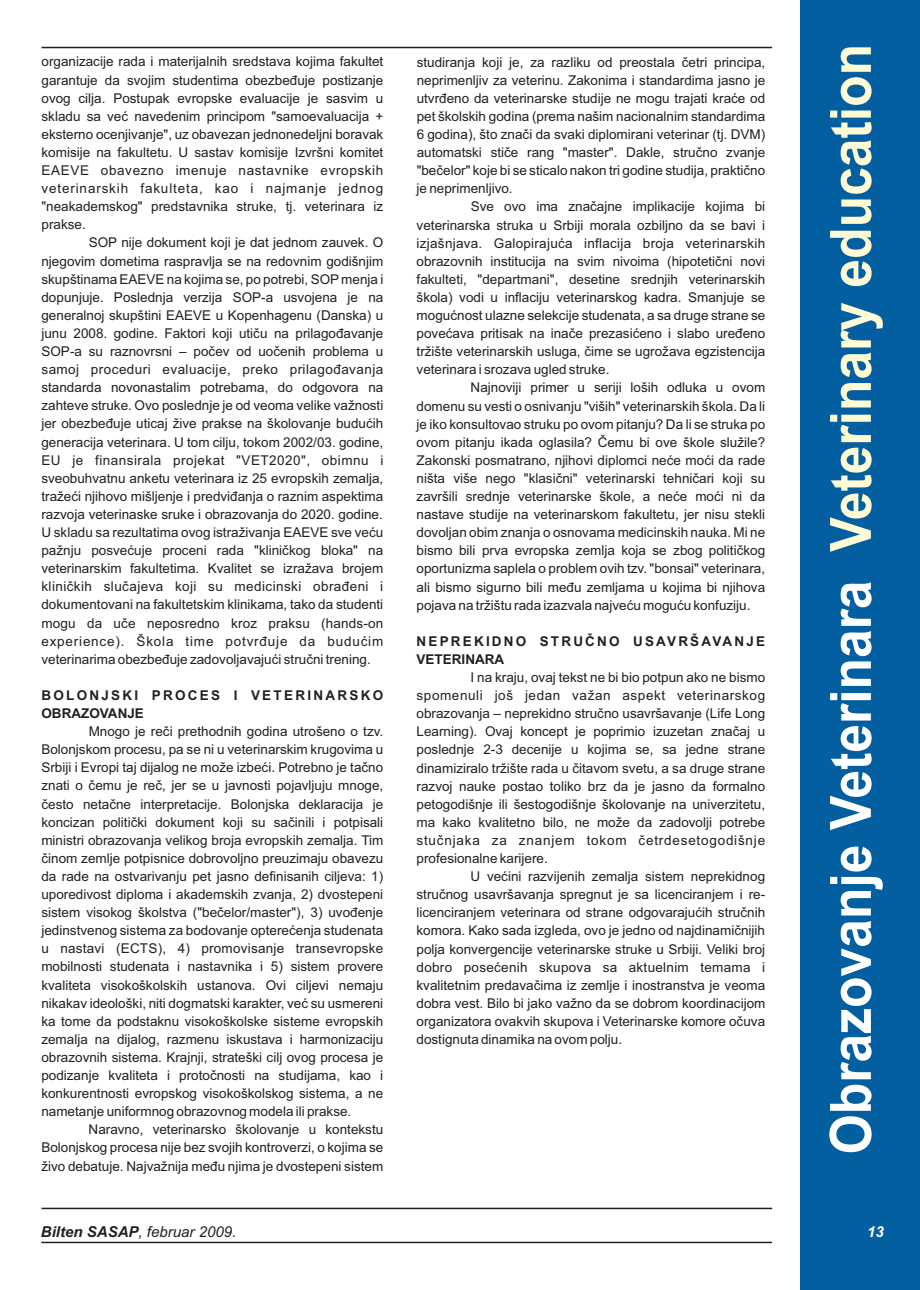
<style>
.page{position:relative;width:920px;height:1290px;background:#fff}
.page>*{position:absolute;margin:0;border:0;box-sizing:border-box;transform-origin:0 0}
.t1{font:700 57px "Arial";color:#fff;scale:.91 1}
.t2{font:italic 15px "Arial";color:#231f20}
.t3{font:italic 700 15px "Arial";color:#fff}
.t4{font:13.5px/18.1px "Arial";color:#231f20;text-align:justify}
.t5{font:700 13.5px/18.1px "Arial";letter-spacing:.16em;color:#231f20}
.s1{color:#fffcd5}
.s2{font-weight:700}
</style>
<div class="page">
<div style="left:800px;top:0;width:120px;height:1290px;background:#045fa1"></div>
<hr style="left:42px;top:47px;width:730px;height:1px;background:#231f20">
<hr style="left:41px;top:1208px;width:731px;height:1px;background:#231f20">
<hr style="left:41px;top:1242px;width:731px;height:1px;background:#231f20">
<p class="t4" style="left:41px;top:54px;width:343px">organizacije rada i materijalnih sredstava kojima fakultet garantuje da svojim studentima obezbeđuje postizanje ovog cilja. Postupak evropske evaluacije je sasvim u skladu sa već navedenim principom "samoevaluacija + eksterno ocenjivanje", uz obavezan jednonedeljni boravak komisije na fakultetu. U sastav komisije Izvršni komitet EAEVE obavezno imenuje nastavnike evropskih veterinarskih fakulteta, kao i najmanje jednog "neakademskog" predstavnika struke, tj. veterinara iz prakse.</p>
<p class="t4" style="left:41px;top:235px;width:343px;text-indent:47px">SOP nije dokument koji je dat jednom zauvek. O njegovim dometima raspravlja se na redovnim godišnjim skupštinama EAEVE na kojima se, po potrebi, SOP menja i dopunjuje. Poslednja verzija SOP-a usvojena je na generalnoj skupštini EAEVE u Kopenhagenu (Danska) u junu 2008. godine. Faktori koji utiču na prilagođavanje SOP-a su raznovrsni – počev od uočenih problema u samoj proceduri evaluacije, preko prilagođavanja standarda novonastalim potrebama, do odgovora na zahteve struke. Ovo poslednje je od veoma velike važnosti jer obezbeđuje uticaj žive prakse na školovanje budućih generacija veterinara. U tom cilju, tokom 2002/03. godine, EU je finansirala projekat "VET2020", obimnu i sveobuhvatnu anketu veterinara iz 25 evropskih zemalja, tražeći njihovo mišljenje i predviđanja o raznim aspektima razvoja veterinaske sruke i obrazovanja do 2020. godine.<br>U skladu sa rezultatima ovog istraživanja EAEVE sve veću pažnju posvećuje proceni rada "kliničkog bloka" na veterinarskim fakultetima. Kvalitet se izražava brojem kliničkih slučajeva koji su medicinski obrađeni i dokumentovani na fakultetskim klinikama, tako da studenti mogu da uče neposredno kroz praksu (hands-on experience). Škola time potvrđuje da budućim veterinarima obezbeđuje zadovoljavajući stručni trening.</p>
<p class="t5" style="left:41px;top:687px;width:343px">BOLONJSKI PROCES I VETERINARSKO<br>OBRAZOVANJE</p>
<p class="t4" style="left:41px;top:724px;width:343px;text-indent:47px">Mnogo je reči prethodnih godina utrošeno o tzv.<br>Bolonjskom procesu, pa se ni u veterinarskim krugovima u Srbiji i Evropi taj dijalog ne može izbeći. Potrebno je tačno znati o čemu je reč, jer se u javnosti pojavljuju mnoge, često netačne interpretacije. Bolonjska deklaracija je koncizan politički dokument koji su sačinili i potpisali ministri obrazovanja velikog broja evropskih zemalja. Tim činom zemlje potpisnice dobrovoljno preuzimaju obavezu da rade na ostvarivanju pet jasno definisanih ciljeva: 1) uporedivost diploma i akademskih zvanja, 2) dvostepeni sistem visokog školstva ("bečelor/master"), 3) uvođenje jedinstvenog sistema za bodovanje opterećenja studenata u nastavi (ECTS), 4) promovisanje transevropske mobilnosti studenata i nastavnika i 5) sistem provere kvaliteta visokoškolskih ustanova. Ovi ciljevi nemaju nikakav ideološki, niti dogmatski karakter, već su usmereni ka tome da podstaknu visokoškolske sisteme evropskih zemalja na dijalog, razmenu iskustava i harmonizaciju obrazovnih sistema. Krajnji, strateški cilj ovog procesa je podizanje kvaliteta i protočnosti na studijama, kao i konkurentnosti evropskog visokoškolskog sistema, a ne nametanje uniformnog obrazovnog modela ili prakse.</p>
<p class="t4" style="left:41px;top:1122px;width:343px;text-indent:47px">Naravno, veterinarsko školovanje u kontekstu Bolonjskog procesa nije bez svojih kontroverzi, o kojima se živo debatuje. Najvažnija među njima je dvostepeni sistem</p>
<p class="t4" style="left:417px;top:54px;width:350px">studiranja koji je, za razliku od preostala četri principa, neprimenljiv za veterinu. Zakonima i standardima jasno je utvrđeno da veterinarske studije ne mogu trajati kraće od pet školskih godina (prema našim nacionalnim standardima 6 godina), što znači da svaki diplomirani veterinar (tj. DVM) automatski stiče rang "master". Dakle, stručno zvanje "bečelor" koje bi se sticalo nakon tri godine studija, praktično je neprimenljivo.</p>
<p class="t4" style="left:417px;top:199px;width:350px;text-indent:54px">Sve ovo ima značajne implikacije kojima bi veterinarska struka u Srbiji morala ozbiljno da se bavi i izjašnjava. Galopirajuća inflacija broja veterinarskih obrazovnih institucija na svim nivoima (hipotetični novi fakulteti, "departmani", desetine srednjih veterinarskih škola) vodi u inflaciju veterinarskog kadra. Smanjuje se mogućnost ulazne selekcije studenata, a sa druge strane se povećava pritisak na inače prezasićeno i slabo uređeno tržište veterinarskih usluga, čime se ugrožava egzistencija veterinara i srozava ugled struke.</p>
<p class="t4" style="left:417px;top:380px;width:350px;text-indent:54px">Najnoviji primer u seriji loših odluka u ovom domenu su vesti o osnivanju "viših" veterinarskih škola. Da li je iko konsultovao struku po ovom pitanju? Da li se struka po ovom pitanju ikada oglasila? Čemu bi ove škole služile?<br>Zakonski posmatrano, njihovi diplomci neće moći da rade ništa više nego "klasični" veterinarski tehničari koji su završili srednje veterinarske škole, a neće moći ni da nastave studije na veterinarskom fakultetu, jer nisu stekli dovoljan obim znanja o osnovama medicinskih nauka. Mi ne bismo bili prva evropska zemlja koja se zbog političkog oportunizma saplela o problem ovih tzv. "bonsai" veterinara, ali bismo sigurno bili među zemljama u kojima bi njihova pojava na tržištu rada izazvala najveću moguću konfuziju.</p>
<p class="t5" style="left:417px;top:633px;width:350px">NEPREKIDNO STRUČNO USAVRŠAVANJE<br>VETERINARA</p>
<p class="t4" style="left:417px;top:669px;width:350px;text-indent:54px">I na kraju, ovaj tekst ne bi bio potpun ako ne bismo spomenuli još jedan važan aspekt veterinarskog obrazovanja – neprekidno stručno usavršavanje (Life Long Learning). Ovaj koncept je poprimio izuzetan značaj u poslednje 2-3 decenije u kojima se, sa jedne strane dinamiziralo tržište rada u čitavom svetu, a sa druge strane razvoj nauke postao toliko brz da je jasno da formalno petogodišnje ili šestogodišnje školovanje na univerzitetu, ma kako kvalitetno bilo, ne može da zadovolji potrebe stučnjaka za znanjem tokom četrdesetogodišnje profesionalne karijere.</p>
<p class="t4" style="left:417px;top:868px;width:350px;text-indent:54px">U većini razvijenih zemalja sistem neprekidnog stručnog usavršavanja spregnut je sa licenciranjem i re&shy;licenciranjem veterinara od strane odgovarajućih stručnih komora. Kako sada izgleda, ovo je jedno od najdinamičnijih polja konvergencije veterinarske struke u Srbiji. Veliki broj dobro posećenih skupova sa aktuelnim temama i kvalitetnim predavačima iz zemlje i inostranstva je veoma dobra vest. Bilo bi jako važno da se dobrom koordinacijom organizatora ovakvih skupova i Veterinarske komore očuva dostignuta dinamika na ovom polju.</p>
<h1 class="t1" style="left:829px;top:1154px;width:1222px;rotate:-90deg">Obrazovanje Veterinara <span class="s1">Veterinary education</span></h1>
<p class="t2" style="left:41px;top:1226px;width:197px"><span class="s2">Bilten SASAP</span>, februar 2009.</p>
<p class="t3" style="left:867px;top:1226px;width:18px">13</p>
</div>
